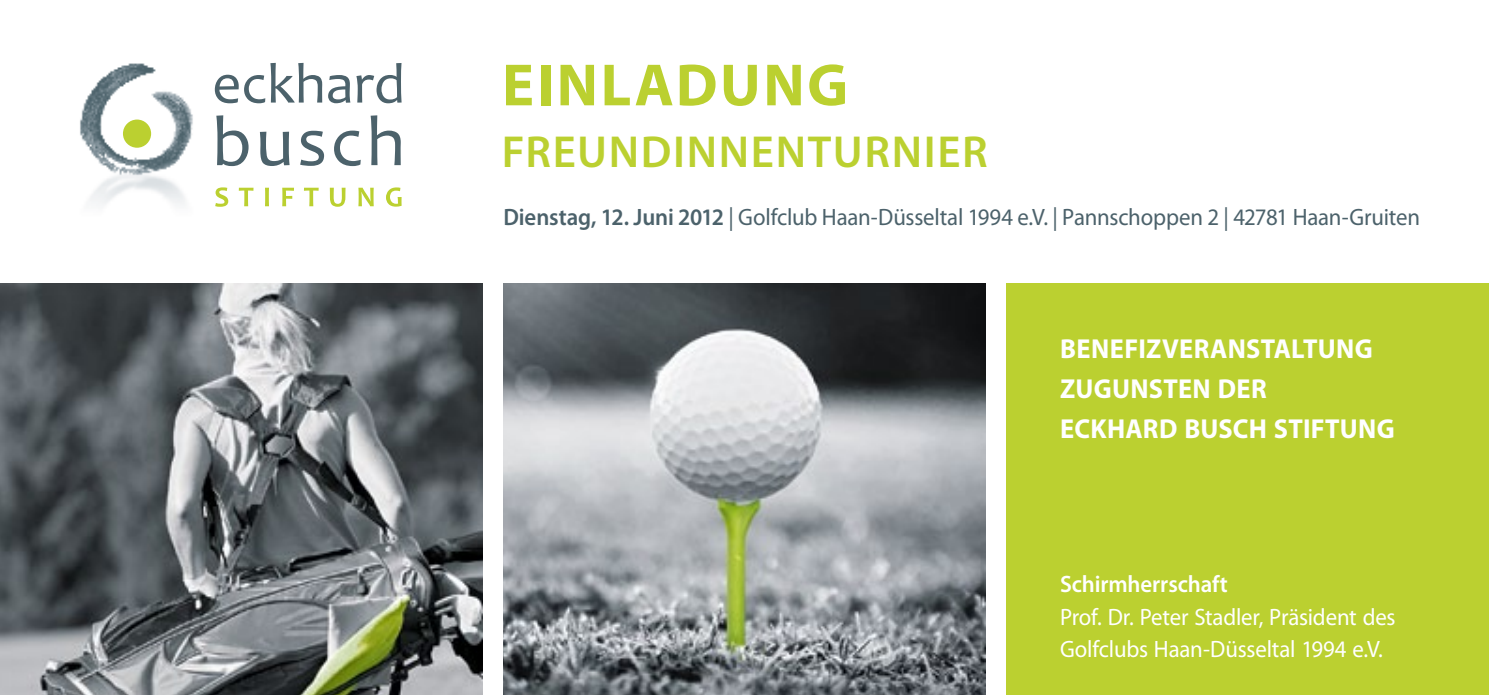
<style>
.page{position:relative;width:1489px;height:695px;background:#fff}
.page>*{position:absolute;margin:0;border:0;box-sizing:border-box;transform-origin:0 0}
.t1{font:700 60px "Myriad Pro";letter-spacing:.04em;color:#bbd030}
.t2{font:600 45px "Myriad Pro";letter-spacing:.035em;color:#bbd030}
.t3{font:700 27.5px/40px "Myriad Pro";letter-spacing:.01em;color:#fff;scale:.96 1}
.t4{font:23.75px "Myriad Pro";letter-spacing:-.01em;color:#4c626b;scale:.96 1}
.t5{font:23.75px/32.5px "Myriad Pro";letter-spacing:-.01em;color:#fff;scale:.96 1}
.t6{font:600 23.75px "Myriad Pro";letter-spacing:-.005em;color:#fff;scale:.96 1}
.s1{font-weight:600}
</style>
<div class="page">
<img style="left:0;top:283px;width:482px;height:411px">
<div style="left:1006px;top:283px;width:482px;height:411px;background:#bbd030"></div>
<img style="left:80px;top:63px;width:113px;height:142px">
<svg style="left:216px;top:115px;width:185px;height:51px"></svg>
<svg style="left:215px;top:63px;width:186px;height:40px"></svg>
<div style="left:123px;top:119px;width:28px;height:29px;background:#bbd030;border-radius:50%"></div>
<svg style="left:215px;top:187px;width:186px;height:20px"></svg>
<img style="left:503px;top:283px;width:482px;height:411px">
<h1 class="t1" style="left:502px;top:46px;width:347px">EINLADUNG</h1>
<h2 class="t2" style="left:502px;top:123px;width:487px">Freundinnenturnier</h2>
<p class="t4" style="left:503px;top:202px;width:956px"><span class="s1">Dienstag, 12. Juni 2012</span> | Golfclub Haan-Düsseltal 1994 e.V. | Pannschoppen 2 | 42781 Haan-Gruiten</p>
<p class="t3" style="left:1060px;top:327px;width:327px">BENEFIZVERANSTALTUNG<br>ZUGUNSTEN</p>
<p class="t3" style="left:1060px;top:367px;width:350px;text-indent:157px">DER<br>ECKHARD BUSCH STIFTUNG</p>
<p class="t6" style="left:1059px;top:569px;width:176px">Schirmherrschaft</p>
<p class="t5" style="left:1059px;top:600px;width:351px">Prof. Dr. Peter Stadler, Präsident des<br>Golfclubs Haan-Düsseltal 1994 e.V.</p>
</div>
